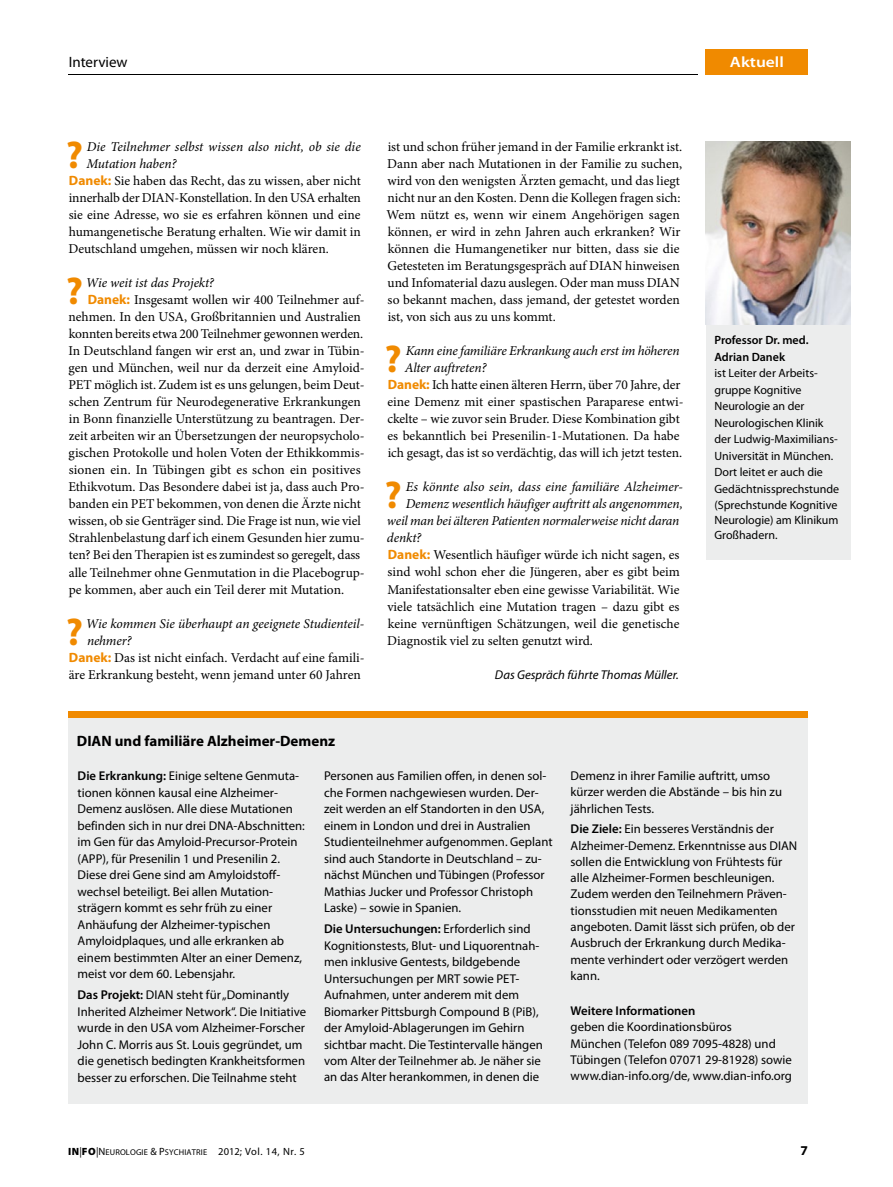
<style>
.page{position:relative;width:893px;height:1187px;background:#fff}
.page>*{position:absolute;margin:0;border:0;box-sizing:border-box;transform-origin:0 0}
.t1{font:700 38.7px "Myriad Pro";color:#f08a00}
.t2{font:700 15px "Myriad Pro";color:#000}
.t3{font:15px "Myriad Pro";color:#000}
.t4{font:600 15px "Myriad Pro";color:#fff;scale:1.16 1}
.t5{font:13.5px/17px "Minion Pro";color:#000}
.t6{font:italic 13.5px "Minion Pro";letter-spacing:-.01em;color:#000}
.t7{font:700 13.5px "Myriad Pro";color:#000}
.t8{font:12.75px/16.5px "Myriad Pro";color:#000}
.t9{font:italic 12.75px "Myriad Pro";color:#000}
.t10{font:600 12.75px "Myriad Pro";color:#000}
.t11{font:12px/16.5px "Myriad Pro";color:#000}
.t12{font:600 12px/16.5px "Myriad Pro";color:#000}
.t13{font:10.5px "Myriad Pro";letter-spacing:.025em;color:#000}
.s1{font-family:"Myriad Pro";font-weight:700;color:#f08a00}
.s2{font-weight:600}
.s3{font-weight:900}
.s4{font-family:"Myriad Pro Regular SC800"}
.s5{font-family:"Myriad Pro Regular SC800";font-size:8.4px}
</style>
<div class="page">
<div style="left:706px;top:49px;width:102px;height:25px;background:#f08a00"></div>
<hr style="left:68px;top:74px;width:630px;height:1px;background:#000">
<div style="left:706px;top:305px;width:144px;height:254px;background:#eceded"></div>
<img style="left:706px;top:141px;width:144px;height:183px">
<div style="left:68px;top:716px;width:740px;height:387px;background:#eceded"></div>
<div style="left:68px;top:711px;width:740px;height:6px;background:#f08a00"></div>
<p class="t3" style="left:69px;top:53px;width:60px">Interview</p>
<p class="t4" style="left:730px;top:52px;width:48px">Aktuell</p>
<h1 class="t1" style="left:66px;top:130px;width:19px">?</h1>
<p class="t6" style="left:87px;top:137px;width:275px">Die Teilnehmer selbst wissen also nicht, ob sie die</p>
<p class="t6" style="left:87px;top:154px;width:91px">Mutation haben?</p>
<p class="t5" style="left:69px;top:172px;width:293px"><span class="s1">Danek:</span> Sie haben das Recht, das zu wissen, aber nicht</p>
<p class="t5" style="left:69px;top:189px;width:294px">innerhalb der DIAN-Konstellation. In den USA erhalten</p>
<p class="t5" style="left:69px;top:206px;width:293px">sie eine Adresse, wo sie es erfahren können und eine</p>
<p class="t5" style="left:69px;top:223px;width:294px">humangenetische Beratung erhalten. Wie wir damit in</p>
<p class="t5" style="left:68px;top:240px;width:262px">Deutschland umgehen, müssen wir noch klären.</p>
<h1 class="t1" style="left:66px;top:266px;width:19px">?</h1>
<p class="t6" style="left:86px;top:273px;width:130px">Wie weit ist das Projekt?</p>
<p class="t5" style="left:88px;top:291px;width:278px"><span class="s1">Danek:</span> Insgesamt wollen wir 400 Teilnehmer auf-</p>
<p class="t5" style="left:69px;top:308px;width:294px">nehmen. In den USA, Großbritannien und Australien</p>
<p class="t5" style="left:69px;top:325px;width:296px">konnten bereits etwa 200 Teilnehmer gewonnen werden.</p>
<p class="t5" style="left:68px;top:342px;width:298px">In Deutschland fangen wir erst an, und zwar in Tübin-</p>
<p class="t5" style="left:69px;top:359px;width:298px">gen und München, weil nur da derzeit eine Amyloid-</p>
<p class="t5" style="left:68px;top:376px;width:298px">PET möglich ist. Zudem ist es uns gelungen, beim Deut-</p>
<p class="t5" style="left:69px;top:393px;width:294px">schen Zentrum für Neurodegenerative Erkrankungen</p>
<p class="t5" style="left:69px;top:410px;width:297px">in Bonn finanzielle Unterstützung zu beantragen. Der-</p>
<p class="t5" style="left:69px;top:427px;width:297px">zeit arbeiten wir an Übersetzungen der neuropsycholo-</p>
<p class="t5" style="left:69px;top:444px;width:298px">gischen Protokolle und holen Voten der Ethikkommis-</p>
<p class="t5" style="left:69px;top:461px;width:293px">sionen ein. In Tübingen gibt es schon ein positives</p>
<p class="t5" style="left:68px;top:478px;width:298px">Ethikvotum. Das Besondere dabei ist ja, dass auch Pro-</p>
<p class="t5" style="left:69px;top:495px;width:294px">banden ein PET bekommen, von denen die Ärzte nicht</p>
<p class="t5" style="left:68px;top:512px;width:294px">wissen, ob sie Genträger sind. Die Frage ist nun, wie viel</p>
<p class="t5" style="left:69px;top:529px;width:297px">Strahlenbelastung darf ich einem Gesunden hier zumu-</p>
<p class="t5" style="left:69px;top:546px;width:293px">ten? Bei den Therapien ist es zumindest so geregelt, dass</p>
<p class="t5" style="left:69px;top:563px;width:297px">alle Teilnehmer ohne Genmutation in die Placebogrup-</p>
<p class="t5" style="left:69px;top:580px;width:277px">pe kommen, aber auch ein Teil derer mit Mutation.</p>
<h1 class="t1" style="left:66px;top:606px;width:19px">?</h1>
<p class="t6" style="left:86px;top:614px;width:280px">Wie kommen Sie überhaupt an geeignete Studienteil-</p>
<p class="t6" style="left:87px;top:631px;width:46px">nehmer?</p>
<p class="t5" style="left:69px;top:648px;width:297px"><span class="s1">Danek:</span> Das ist nicht einfach. Verdacht auf eine famili-</p>
<p class="t5" style="left:69px;top:665px;width:294px">äre Erkrankung besteht, wenn jemand unter 60 Jahren</p>
<p class="t5" style="left:387px;top:138px;width:297px">ist und schon früher jemand in der Familie erkrankt ist.<br>Dann aber nach Mutationen in der Familie zu suchen, wird von den wenigsten Ärzten gemacht, und das liegt nicht nur an den Kosten. Denn die Kollegen fragen sich:<br>Wem nützt es, wenn wir einem Angehörigen sagen können, er wird in zehn Jahren auch erkranken? Wir können die Humangenetiker nur bitten, dass sie die Getesteten im Beratungsgespräch auf DIAN hinweisen und Infomaterial dazu auslegen. Oder man muss DIAN so bekannt machen, dass jemand, der getestet worden ist, von sich aus zu uns kommt.</p>
<h1 class="t1" style="left:385px;top:334px;width:19px">?</h1>
<p class="t6" style="left:406px;top:342px;width:276px">Kann eine familiäre Erkrankung auch erst im höheren</p>
<p class="t6" style="left:405px;top:359px;width:83px">Alter auftreten?</p>
<p class="t5" style="left:388px;top:376px;width:294px"><span class="s1">Danek:</span> Ich hatte einen älteren Herrn, über 70 Jahre, der</p>
<p class="t5" style="left:387px;top:393px;width:298px">eine Demenz mit einer spastischen Paraparese entwi-</p>
<p class="t5" style="left:387px;top:410px;width:294px">ckelte – wie zuvor sein Bruder. Diese Kombination gibt</p>
<p class="t5" style="left:387px;top:427px;width:294px">es bekanntlich bei Presenilin-1-Mutationen. Da habe</p>
<p class="t5" style="left:388px;top:444px;width:296px">ich gesagt, das ist so verdächtig, das will ich jetzt testen.</p>
<h1 class="t1" style="left:385px;top:470px;width:19px">?</h1>
<p class="t6" style="left:406px;top:478px;width:279px">Es könnte also sein, dass eine familiäre Alzheimer-</p>
<p class="t6" style="left:406px;top:495px;width:279px">Demenz wesentlich häufiger auftritt als angenommen,</p>
<p class="t6" style="left:387px;top:512px;width:294px">weil man bei älteren Patienten normalerweise nicht daran</p>
<p class="t6" style="left:387px;top:529px;width:36px">denkt?</p>
<p class="t5" style="left:388px;top:546px;width:293px"><span class="s1">Danek:</span> Wesentlich häufiger würde ich nicht sagen, es</p>
<p class="t5" style="left:388px;top:563px;width:294px">sind wohl schon eher die Jüngeren, aber es gibt beim</p>
<p class="t5" style="left:387px;top:580px;width:294px">Manifestationsalter eben eine gewisse Variabilität. Wie</p>
<p class="t5" style="left:387px;top:597px;width:294px">viele tatsächlich eine Mutation tragen – dazu gibt es</p>
<p class="t5" style="left:388px;top:614px;width:293px">keine vernünftigen Schätzungen, weil die genetische</p>
<p class="t5" style="left:387px;top:631px;width:207px">Diagnostik viel zu selten genutzt wird.</p>
<p class="t9" style="left:495px;top:666px;width:185px">Das Gespräch führte Thomas Müller.</p>
<p class="t12" style="left:714px;top:331px;width:96px">Professor Dr. med.<br>Adrian Danek</p>
<p class="t11" style="left:714px;top:364px;width:126px">ist Leiter der Arbeits&shy;gruppe Kognitive<br>Neurologie an der<br>Neurologischen Klinik der Ludwig-Maximilians-<br>Universität in München.<br>Dort leitet er auch die<br>Gedächtnissprechstunde (Sprechstunde Kognitive</p>
<p class="t11" style="left:714px;top:512px;width:126px;line-height:15px">Neurologie) am Klinikum<br>Großhadern.</p>
<p class="t2" style="left:77px;top:731px;width:260px">DIAN und familiäre Alzheimer-Demenz</p>
<p class="t8" style="left:78px;top:767px;width:229px"><span class="s2">Die Erkrankung:</span> Einige seltene Genmuta&shy;tionen können kausal eine Alzheimer-Demenz auslösen. Alle diese Mutationen befinden sich in nur drei DNA-Abschnitten: im Gen für das Amyloid-Precursor-Protein (APP), für Presenilin 1 und Presenilin 2.<br>Diese drei Gene sind am Amyloidstoff&shy;wechsel beteiligt. Bei allen Mutation&shy;strägern kommt es sehr früh zu einer Anhäufung der Alzheimer-typischen Amyloidplaques, und alle erkranken ab einem bestimmten Alter an einer Demenz, meist vor dem 60. Lebensjahr.</p>
<p class="t8" style="left:78px;top:986px;width:230px"><span class="s2">Das Projekt:</span> DIAN steht für „Dominantly Inherited Alzheimer Network“. Die Initiative wurde in den USA vom Alzheimer-Forscher John C. Morris aus St. Louis gegründet, um die genetisch bedingten Krankheitsformen besser zu erforschen. Die Teilnahme steht</p>
<p class="t8" style="left:324px;top:767px;width:230px">Personen aus Familien offen, in denen sol&shy;che Formen nachgewiesen wurden. Der&shy;zeit werden an elf Standorten in den USA, einem in London und drei in Australien Studienteilnehmer aufgenommen. Geplant sind auch Standorte in Deutschland – zu&shy;nächst München und Tübingen (Professor Mathias Jucker und Professor Christoph Laske) – sowie in Spanien.</p>
<p class="t8" style="left:324px;top:920px;width:220px"><span class="s2">Die Untersuchungen:</span> Erforderlich sind Kognitionstests, Blut- und Liquorentnah&shy;men inklusive Gentests, bildgebende Untersuchungen per MRT sowie PET-Aufnahmen, unter anderem mit dem Biomarker Pittsburgh Compound B (PiB), der Amyloid-Ablagerungen im Gehirn sichtbar macht. Die Testintervalle hängen vom Alter der Teilnehmer ab. Je näher sie an das Alter herankommen, in denen die</p>
<p class="t8" style="left:571px;top:767px;width:213px">Demenz in ihrer Familie auftritt, umso kürzer werden die Abstände – bis hin zu jährlichen Tests.</p>
<p class="t8" style="left:571px;top:820px;width:228px"><span class="s2">Die Ziele:</span> Ein besseres Verständnis der Alzheimer-Demenz. Erkenntnisse aus DIAN sollen die Entwicklung von Frühtests für alle Alzheimer-Formen beschleunigen.<br>Zudem werden den Teilnehmern Präven&shy;tionsstudien mit neuen Medikamenten angeboten. Damit lässt sich prüfen, ob der Ausbruch der Erkrankung durch Medika&shy;mente verhindert oder verzögert werden kann.</p>
<p class="t10" style="left:571px;top:1002px;width:126px">Weitere Informationen</p>
<p class="t8" style="left:571px;top:1018px;width:223px">geben die Koordinationsbüros<br>München (Telefon 089 7095-4828) und Tübingen (Telefon 07071 29-81928) sowie www.dian-info.org/de, www.dian-info.org</p>
<p class="t13" style="left:68px;top:1144px;width:238px"><span class="s3">IN</span>|<span class="s3">FO</span>|<span class="s4">N</span><span class="s5">EUROLOGIE</span> &amp; <span class="s4">P</span><span class="s5">SYCHIATRIE</span> 2012; Vol. 14, Nr. 5</p>
<p class="t7" style="left:800px;top:1141px;width:9px">7</p>
</div>
